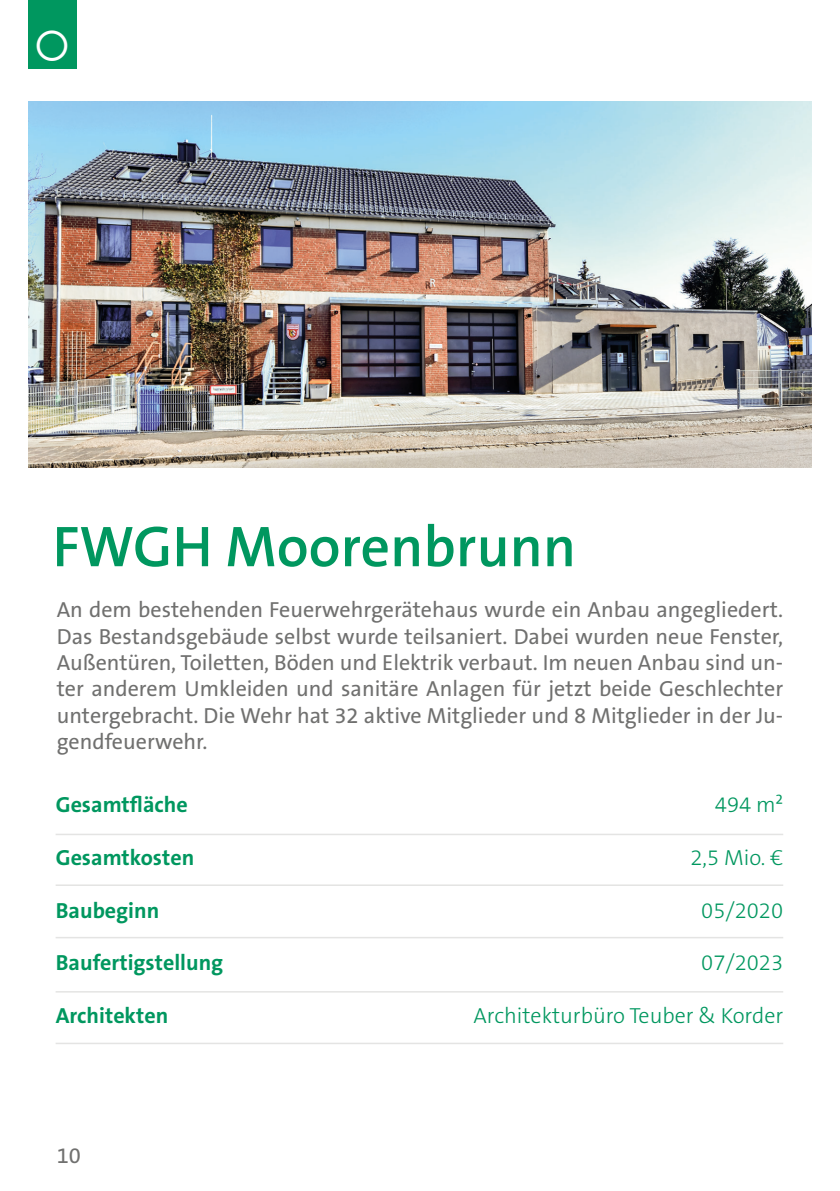
<style>
.page{position:relative;width:840px;height:1191px;background:#fff}
.page>*{position:absolute;margin:0;border:0;box-sizing:border-box;transform-origin:0 0}
.t1{font:600 58px "The Sans B6";color:#00975f}
.t2{font:22px/26.4px "The Sans B5";color:#70706f;text-align:justify}
.t3{font:700 22px "The Sans B7";color:#00975f}
.t4{font:300 22px "The Sans B3";color:#00975f}
</style>
<div class="page">
<div style="left:28px;top:0;width:48px;height:68px;background:#00975f"></div>
<img style="left:28px;top:101px;width:783px;height:366px">
<hr style="left:56px;top:833px;width:726px;height:2px;background:#e4e4e3">
<hr style="left:56px;top:884px;width:726px;height:2px;background:#e4e4e3">
<hr style="left:56px;top:937px;width:726px;height:1px;background:#e4e4e3">
<hr style="left:56px;top:991px;width:726px;height:1px;background:#e4e4e3">
<hr style="left:56px;top:1042px;width:726px;height:2px;background:#e4e4e3">
<h1 class="t1" style="left:52px;top:509px;width:525px">FWGH Moorenbrunn</h1>
<p class="t2" style="left:57px;top:596px;width:727px">An dem bestehenden Feuerwehrgerätehaus wurde ein Anbau angegliedert.<br>Das Bestandsgebäude selbst wurde teilsaniert. Dabei wurden neue Fenster, Außentüren, Toiletten, Böden und Elektrik verbaut. Im neuen Anbau sind un&shy;ter anderem Umkleiden und sanitäre Anlagen für jetzt beide Geschlechter untergebracht. Die Wehr hat 32 aktive Mitglieder und 8 Mitglieder in der Ju&shy;gendfeuerwehr.</p>
<p class="t3" style="left:56px;top:790px;width:133px">Gesamtfläche</p>
<p class="t3" style="left:56px;top:843px;width:140px">Gesamtkosten</p>
<p class="t3" style="left:56px;top:896px;width:105px">Baubeginn</p>
<p class="t3" style="left:56px;top:948px;width:169px">Baufertigstellung</p>
<p class="t3" style="left:56px;top:1001px;width:114px">Architekten</p>
<p class="t2" style="left:57px;top:1142px;width:26px">10</p>
<p class="t4" style="left:714px;top:790px;width:70px">494 m²</p>
<p class="t4" style="left:690px;top:843px;width:94px">2,5 Mio. €</p>
<p class="t4" style="left:701px;top:896px;width:83px">05/2020</p>
<p class="t4" style="left:701px;top:948px;width:83px">07/2023</p>
<p class="t4" style="left:473px;top:1001px;width:311px">Architekturbüro Teuber &amp; Korder</p>
</div>
